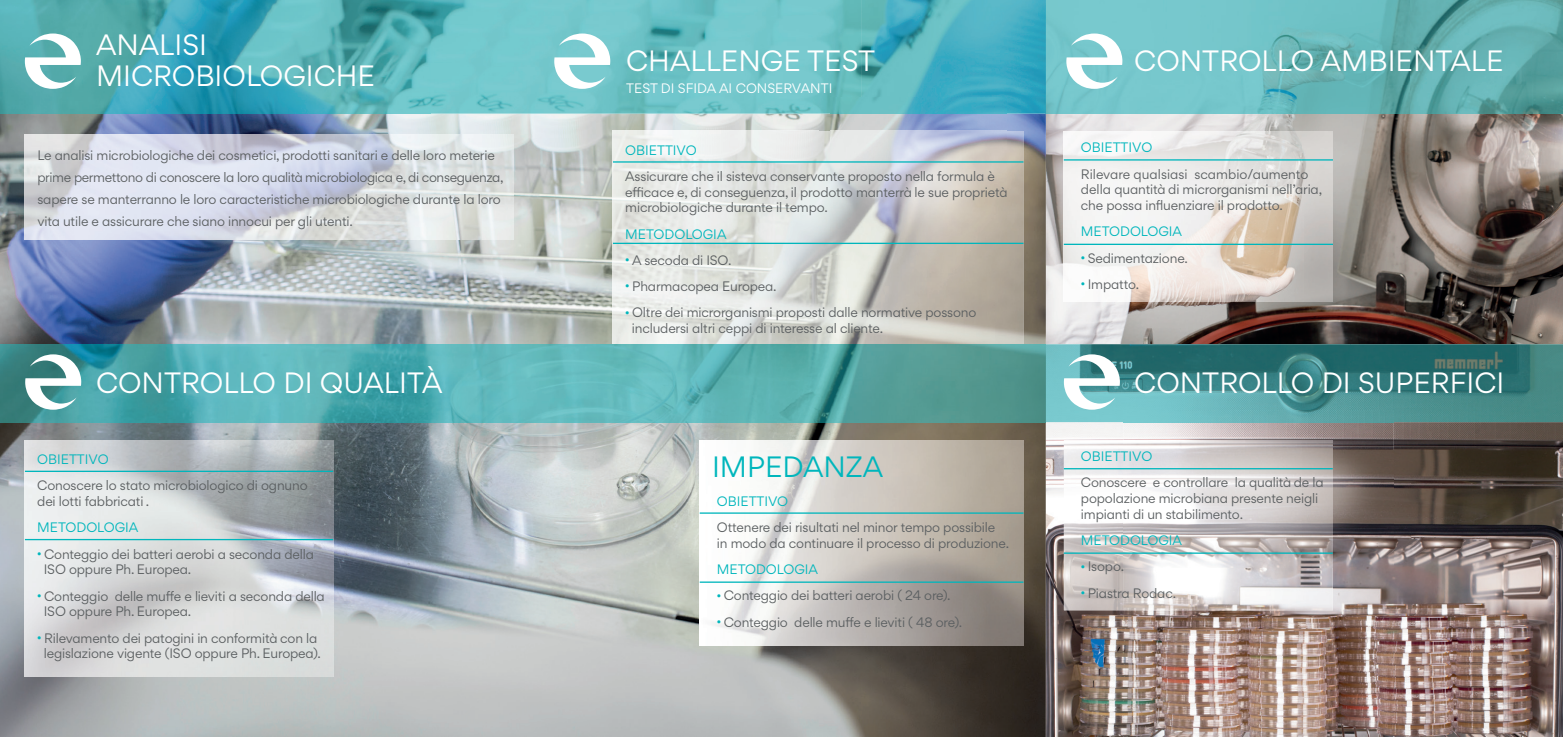
<style>
.page{position:relative;width:1563px;height:737px;background:#fff}
.page>*{position:absolute;margin:0;border:0;box-sizing:border-box;transform-origin:0 0}
.t1{font:26.25px/30.6px "Gordita";color:#fff}
.t2{font:26.25px "Gordita";color:#00b6bc}
.t3{font:12.25px/15.8px "Gordita";letter-spacing:-.015em;color:#5b5f61}
.t4{font:12.25px "Gordita";color:#00b6bc}
.t5{font:12.25px "Gordita";color:#fff}
.s1{font-size:8.75px;color:#00b6bc}
</style>
<div class="page">
<img style="left:0;top:0;width:1563px;height:737px">
<img style="left:830px;top:98px;width:176px;height:156px">
<svg style="left:25px;top:34px;width:56px;height:55px"></svg>
<svg style="left:1066px;top:34px;width:56px;height:55px"></svg>
<svg style="left:554px;top:34px;width:56px;height:55px"></svg>
<img style="left:0;top:344px;width:1563px;height:78px">
<svg style="left:25px;top:354px;width:56px;height:56px"></svg>
<svg style="left:1064px;top:354px;width:56px;height:56px"></svg>
<img style="left:24px;top:135px;width:489px;height:105px">
<img style="left:1064px;top:131px;width:269px;height:170px">
<hr style="left:1064px;top:159px;width:269px;height:2px;background:#00b6bc">
<hr style="left:1064px;top:244px;width:269px;height:1px;background:#00b6bc">
<img style="left:25px;top:440px;width:308px;height:236px">
<hr style="left:25px;top:470px;width:308px;height:2px;background:#00b6bc">
<hr style="left:25px;top:539px;width:308px;height:1px;background:#00b6bc">
<img style="left:613px;top:131px;width:235px;height:213px">
<img style="left:994px;top:131px;width:29px;height:213px">
<img style="left:847px;top:254px;width:147px;height:90px">
<hr style="left:613px;top:161px;width:410px;height:2px;background:#00b6bc">
<hr style="left:613px;top:243px;width:410px;height:1px;background:#00b6bc">
<img style="left:700px;top:440px;width:323px;height:205px">
<hr style="left:700px;top:512px;width:323px;height:2px;background:#00b6bc">
<hr style="left:700px;top:581px;width:323px;height:2px;background:#00b6bc">
<img style="left:1123px;top:410px;width:270px;height:41px">
<img style="left:1332px;top:451px;width:61px;height:117px">
<img style="left:1064px;top:440px;width:59px;height:170px">
<img style="left:1123px;top:568px;width:209px;height:42px">
<img style="left:1123px;top:440px;width:209px;height:128px">
<hr style="left:1064px;top:468px;width:268px;height:1px;background:#00b6bc">
<hr style="left:1064px;top:552px;width:268px;height:2px;background:#00b6bc">
<h1 class="t1" style="left:96px;top:29px;width:280px">ANALISI<br>MICROBIOLOGICHE</h1>
<p class="t3" style="left:37px;top:144px;width:468px;line-height:21.9px">Le analisi microbiologiche dei cosmetici, prodotti sanitari e delle loro meterie prime permettono di conoscere la loro qualità microbiologica e, di conseguenza, sapere se manterranno le loro caracteristiche microbiologiche durante la loro vita utile e assicurare che siano innocui per gli utenti.</p>
<h1 class="t1" style="left:626px;top:45px;width:250px">CHALLENGE TEST</h1>
<h1 class="t1" style="left:1134px;top:45px;width:371px">CONTROLLO AMBIENTALE</h1>
<p class="t5" style="left:626px;top:80px;width:208px">TEST DI SFIDA AI CONSERVANTI</p>
<p class="t4" style="left:625px;top:141px;width:73px">OBIETTIVO</p>
<p class="t3" style="left:625px;top:168px;width:383px">Assicurare che il sisteva conservante proposto nella formula è efficace e, di conseguenza, il prodotto manterrà le sue proprietà microbiologiche durante il tempo.</p>
<p class="t4" style="left:625px;top:225px;width:103px">METODOLOGIA</p>
<p class="t3" style="left:625px;top:252px;width:108px"><span class="s1">•</span> A secoda di ISO.</p>
<p class="t3" style="left:625px;top:278px;width:153px"><span class="s1">•</span> Pharmacopea Europea.</p>
<p class="t3" style="left:632px;top:304px;width:346px;text-indent:-7px"><span class="s1">•</span> Oltre dei microrganismi proposti dalle normative possono includersi altri ceppi di interesse al cliente.</p>
<p class="t4" style="left:1081px;top:139px;width:73px">OBIETTIVO</p>
<p class="t3" style="left:1081px;top:166px;width:243px">Rilevare qualsiasi scambio/aumento della quantità di microrganismi nell’aria, che possa influenziare il prodotto.</p>
<p class="t4" style="left:1081px;top:223px;width:103px">METODOLOGIA</p>
<p class="t3" style="left:1081px;top:250px;width:109px"><span class="s1">•</span> Sedimentazione.</p>
<p class="t3" style="left:1081px;top:276px;width:60px"><span class="s1">•</span> Impatto.</p>
<h1 class="t1" style="left:96px;top:367px;width:348px">CONTROLLO DI QUALITÀ</h1>
<h1 class="t1" style="left:1134px;top:367px;width:371px">CONTROLLO DI SUPERFICI</h1>
<p class="t4" style="left:37px;top:450px;width:73px">OBIETTIVO</p>
<p class="t3" style="left:37px;top:477px;width:272px">Conoscere lo stato microbiologico di ognuno dei lotti fabbricati .</p>
<p class="t4" style="left:37px;top:518px;width:103px">METODOLOGIA</p>
<p class="t3" style="left:44px;top:545px;width:272px;text-indent:-7px"><span class="s1">•</span> Conteggio dei batteri aerobi a seconda della<br>ISO oppure Ph. Europea.</p>
<p class="t3" style="left:44px;top:587px;width:283px;text-indent:-7px"><span class="s1">•</span> Conteggio delle muffe e lieviti a seconda della<br>ISO oppure Ph. Europea.</p>
<p class="t3" style="left:37px;top:629px;width:285px;text-align:center"><span class="s1">•</span> Rilevamento dei patogini in conformità con la legislazione vigente (ISO oppure Ph. Europea).</p>
<h1 class="t2" style="left:712px;top:447px;width:173px">IMPEDANZA</h1>
<p class="t4" style="left:717px;top:492px;width:73px">OBIETTIVO</p>
<p class="t3" style="left:717px;top:519px;width:294px">Ottenere dei risultati nel minor tempo possibile<br>in modo da continuare il processo di produzione.</p>
<p class="t4" style="left:717px;top:560px;width:103px">METODOLOGIA</p>
<p class="t3" style="left:717px;top:587px;width:235px"><span class="s1">•</span> Conteggio dei batteri aerobi ( 24 ore).</p>
<p class="t3" style="left:717px;top:613px;width:247px"><span class="s1">•</span> Conteggio delle muffe e lieviti ( 48 ore).</p>
<p class="t4" style="left:1081px;top:447px;width:73px">OBIETTIVO</p>
<p class="t3" style="left:1081px;top:474px;width:244px">Conoscere e controllare la qualità de la popolazione microbiana presente neigli impianti di un stabilimento.</p>
<p class="t4" style="left:1081px;top:531px;width:103px">METODOLOGIA</p>
<p class="t3" style="left:1081px;top:558px;width:45px"><span class="s1">•</span> Isopo.</p>
<p class="t3" style="left:1081px;top:585px;width:97px"><span class="s1">•</span> Piastra Rodac.</p>
</div>
